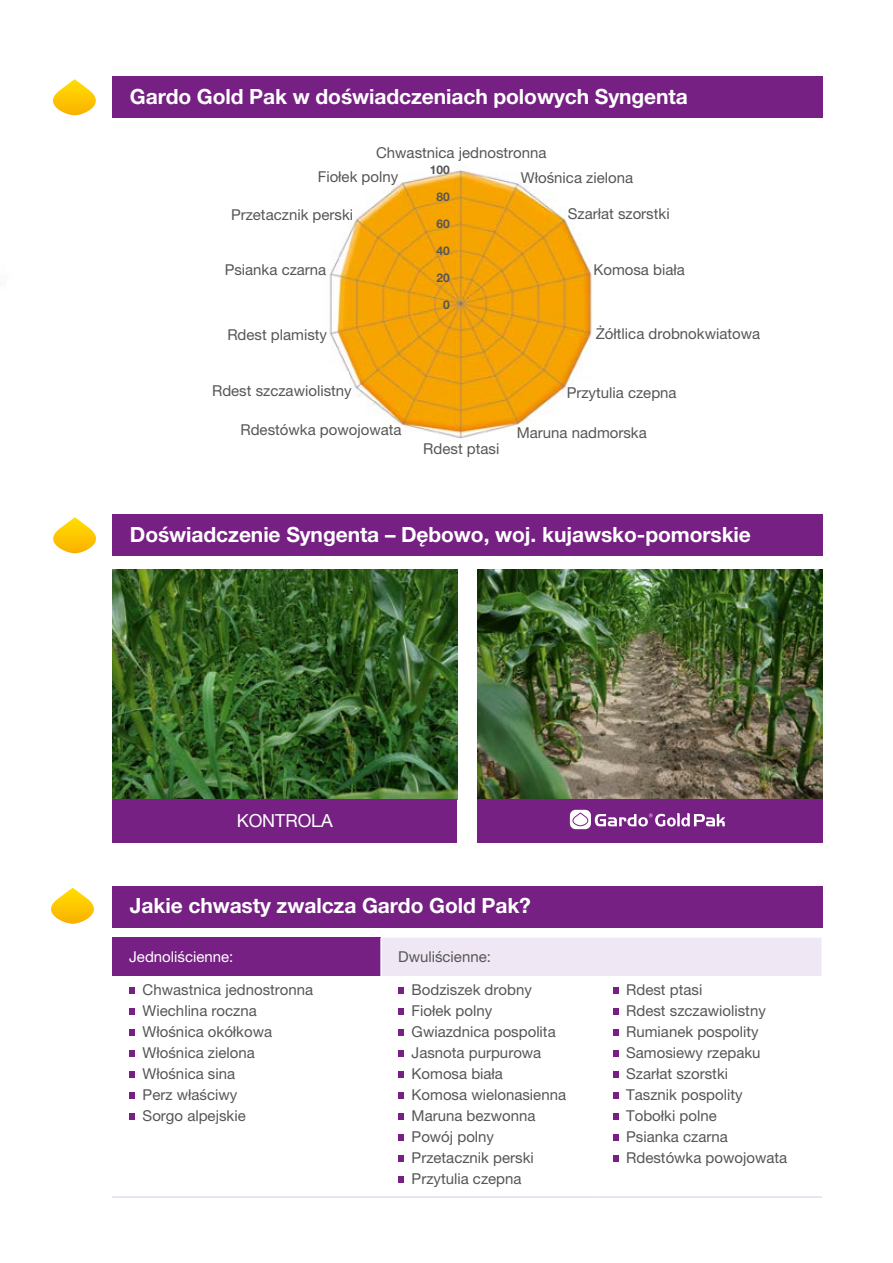
<style>
.page{position:relative;width:893px;height:1263px;background:#fff}
.page>*{position:absolute;margin:0;border:0;box-sizing:border-box;transform-origin:0 0}
.t1{font:700 21px "Helvetica Neue LT Pro";letter-spacing:-.005em;color:#fff}
.t2{font:18px "Helvetica Neue LT Pro";letter-spacing:-.005em;color:#fff}
.t3{font:15px/21px "Helvetica Neue LT Pro";color:#565656}
.t4{font:15px "Helvetica Neue LT Pro";color:#fff}
.t5{font:700 12px "Helvetica Neue LT Pro";color:#565656}
</style>
<div class="page">
<div style="left:112px;top:77px;width:711px;height:41px;background:#752082"></div>
<svg style="left:53px;top:79px;width:43px;height:36px"></svg>
<img style="left:329px;top:170px;width:263px;height:269px">
<img style="left:112px;top:570px;width:345px;height:229px">
<img style="left:477px;top:570px;width:346px;height:229px">
<div style="left:112px;top:514px;width:711px;height:42px;background:#752082"></div>
<svg style="left:53px;top:517px;width:43px;height:36px"></svg>
<div style="left:112px;top:799px;width:345px;height:43px;background:#752082"></div>
<div style="left:477px;top:799px;width:346px;height:43px;background:#752082"></div>
<svg style="left:570px;top:810px;width:155px;height:19px"></svg>
<div style="left:112px;top:886px;width:711px;height:41px;background:#752082"></div>
<svg style="left:51px;top:888px;width:43px;height:36px"></svg>
<div style="left:112px;top:938px;width:269px;height:38px;background:#752082"></div>
<div style="left:382px;top:938px;width:439px;height:38px;background:#efe8f4"></div>
<hr style="left:380px;top:938px;width:2px;height:38px;background:#fff">
<hr style="left:112px;top:1196px;width:269px;height:2px;background:#e7daed">
<hr style="left:381px;top:1196px;width:215px;height:2px;background:#e7daed">
<hr style="left:596px;top:1196px;width:226px;height:2px;background:#e7daed">
<svg style="left:129px;top:987px;width:6px;height:6px"></svg>
<svg style="left:129px;top:1008px;width:6px;height:6px"></svg>
<svg style="left:129px;top:1029px;width:6px;height:6px"></svg>
<svg style="left:129px;top:1050px;width:6px;height:6px"></svg>
<svg style="left:129px;top:1071px;width:6px;height:6px"></svg>
<svg style="left:129px;top:1092px;width:6px;height:6px"></svg>
<svg style="left:129px;top:1113px;width:6px;height:6px"></svg>
<svg style="left:398px;top:987px;width:6px;height:6px"></svg>
<svg style="left:398px;top:1008px;width:6px;height:6px"></svg>
<svg style="left:398px;top:1029px;width:6px;height:6px"></svg>
<svg style="left:398px;top:1050px;width:6px;height:6px"></svg>
<svg style="left:398px;top:1071px;width:6px;height:6px"></svg>
<svg style="left:398px;top:1092px;width:6px;height:6px"></svg>
<svg style="left:398px;top:1113px;width:6px;height:6px"></svg>
<svg style="left:398px;top:1134px;width:6px;height:6px"></svg>
<svg style="left:398px;top:1155px;width:6px;height:6px"></svg>
<svg style="left:398px;top:1176px;width:6px;height:6px"></svg>
<svg style="left:613px;top:987px;width:6px;height:6px"></svg>
<svg style="left:613px;top:1008px;width:6px;height:6px"></svg>
<svg style="left:613px;top:1029px;width:6px;height:6px"></svg>
<svg style="left:613px;top:1050px;width:6px;height:6px"></svg>
<svg style="left:613px;top:1071px;width:6px;height:6px"></svg>
<svg style="left:613px;top:1092px;width:6px;height:6px"></svg>
<svg style="left:613px;top:1113px;width:6px;height:6px"></svg>
<svg style="left:613px;top:1134px;width:6px;height:6px"></svg>
<svg style="left:613px;top:1155px;width:6px;height:6px"></svg>
<h1 class="t1" style="left:130px;top:83px;width:559px">Gardo Gold Pak w doświadczeniach polowych Syngenta</h1>
<p class="t3" style="left:521px;top:140px;width:114px;line-height:25px;text-indent:-145px">Chwastnica jednostronna<br>Włośnica zielona</p>
<p class="t3" style="left:568px;top:203px;width:103px">Szarłat szorstki</p>
<p class="t5" style="left:430px;top:162px;width:22px">100</p>
<p class="t5" style="left:436px;top:189px;width:15px">80</p>
<p class="t5" style="left:436px;top:216px;width:15px">60</p>
<p class="t5" style="left:436px;top:243px;width:15px">40</p>
<p class="t5" style="left:436px;top:270px;width:15px">20</p>
<p class="t5" style="left:443px;top:297px;width:8px">0</p>
<p class="t3" style="left:318px;top:166px;width:82px">Fiołek polny</p>
<p class="t3" style="left:231px;top:204px;width:124px">Przetacznik perski</p>
<p class="t3" style="left:593px;top:259px;width:93px">Komosa biała</p>
<p class="t3" style="left:225px;top:259px;width:103px">Psianka czarna</p>
<p class="t3" style="left:227px;top:324px;width:101px">Rdest plamisty</p>
<p class="t3" style="left:212px;top:380px;width:141px">Rdest szczawiolistny</p>
<p class="t3" style="left:240px;top:419px;width:163px">Rdestówka powojowata</p>
<p class="t3" style="left:423px;top:438px;width:78px">Rdest ptasi</p>
<p class="t3" style="left:596px;top:323px;width:166px">Żółtlica drobnokwiatowa</p>
<p class="t3" style="left:567px;top:382px;width:111px">Przytulia czepna</p>
<p class="t3" style="left:517px;top:422px;width:132px">Maruna nadmorska</p>
<h1 class="t1" style="left:130px;top:521px;width:623px">Doświadczenie Syngenta – Dębowo, woj. kujawsko-pomorskie</h1>
<p class="t2" style="left:237px;top:810px;width:98px">KONTROLA</p>
<h1 class="t1" style="left:130px;top:893px;width:402px">Jakie chwasty zwalcza Gardo Gold Pak?</h1>
<p class="t4" style="left:129px;top:948px;width:106px">Jednoliścienne:</p>
<p class="t3" style="left:398px;top:946px;width:94px">Dwuliścienne:</p>
<p class="t3" style="left:143px;top:979px;width:172px">Chwastnica jednostronna<br>Wiechlina roczna<br>Włośnica okółkowa<br>Włośnica zielona<br>Włośnica sina<br>Perz właściwy<br>Sorgo alpejskie</p>
<p class="t3" style="left:412px;top:979px;width:156px">Bodziszek drobny<br>Fiołek polny<br>Gwiazdnica pospolita<br>Jasnota purpurowa<br>Komosa biała<br>Komosa wielonasienna<br>Maruna bezwonna<br>Powój polny<br>Przetacznik perski<br>Przytulia czepna</p>
<p class="t3" style="left:626px;top:979px;width:163px">Rdest ptasi<br>Rdest szczawiolistny<br>Rumianek pospolity<br>Samosiewy rzepaku<br>Szarłat szorstki<br>Tasznik pospolity<br>Tobołki polne<br>Psianka czarna<br>Rdestówka powojowata</p>
</div>
